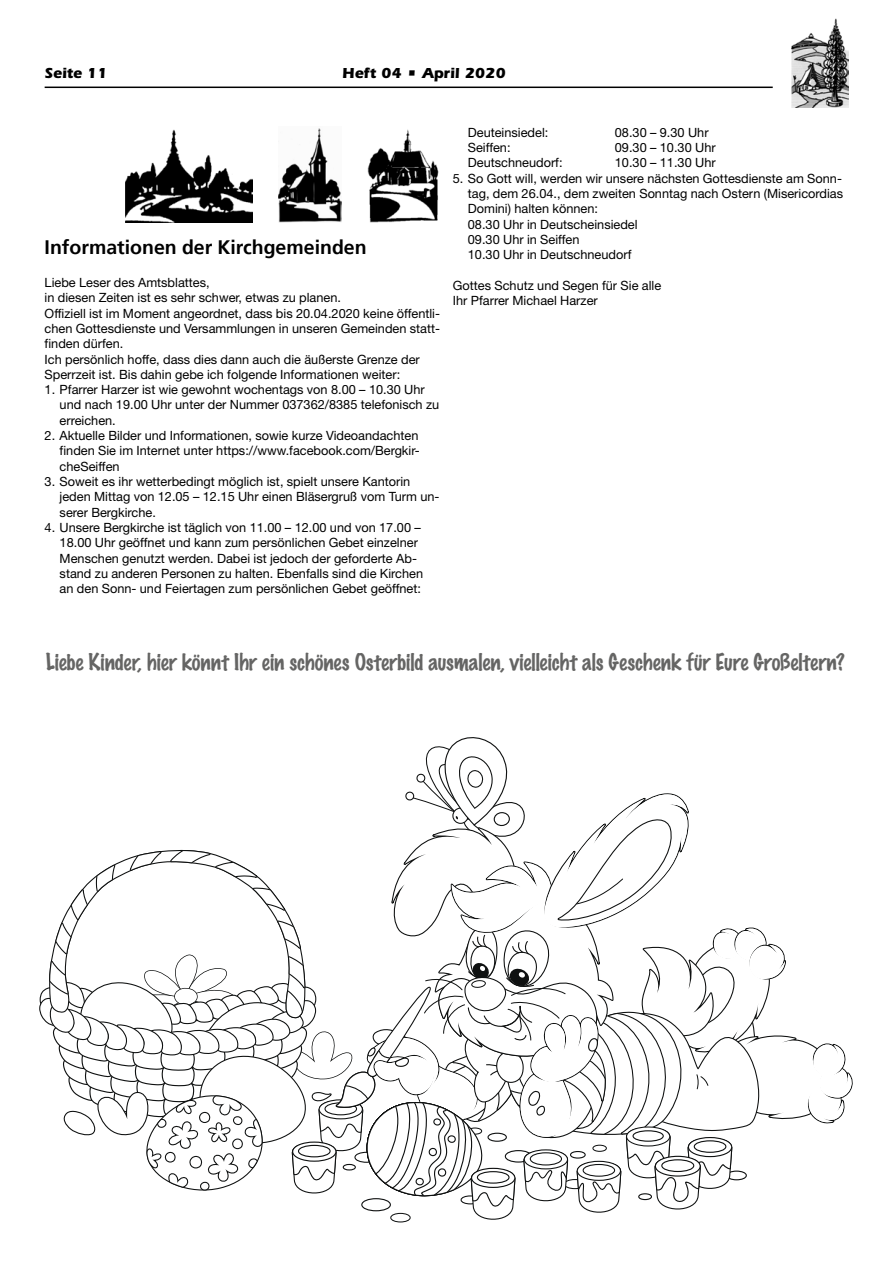
<style>
.page{position:relative;width:893px;height:1263px;background:#fff}
.page>*{position:absolute;margin:0;border:0;box-sizing:border-box;transform-origin:0 0}
.t1{font:100 21px "Marker Felt";color:#656564}
.t2{font:700 19.5px "Frutiger 65";color:#000}
.t3{font:700 15px "ITC Eras Std";color:#000}
.t4{font:12.75px/15.3px "Helvetica Neue LT";color:#000}
</style>
<div class="page">
<hr style="left:45px;top:87px;width:728px;height:1px;background:#000">
<img style="left:791px;top:18px;width:57px;height:90px">
<svg style="left:39px;top:737px;width:814px;height:485px"></svg>
<div style="left:655px;top:1156px;width:46px;height:20px;border:2px solid #0f1111;border-radius:50%"></div>
<svg style="left:656px;top:1157px;width:44px;height:18px"></svg>
<div style="left:661px;top:1159px;width:33px;height:13px;border:2px solid #0f1111;border-radius:50%"></div>
<div style="left:662px;top:1160px;width:31px;height:11px;background:#fff;border-radius:50%"></div>
<img style="left:125px;top:129px;width:127px;height:94px">
<img style="left:367px;top:129px;width:72px;height:94px">
<img style="left:278px;top:128px;width:63px;height:95px">
<p class="t3" style="left:45px;top:64px;width:65px">Seite 11</p>
<p class="t3" style="left:342px;top:64px;width:165px">Heft 04 • April 2020</p>
<h2 class="t2" style="left:45px;top:236px;width:324px">Informationen der Kirchgemeinden</h2>
<p class="t4" style="left:45px;top:275px;width:397px">Liebe Leser des Amtsblattes,<br>in diesen Zeiten ist es sehr schwer, etwas zu planen.<br>Offiziell ist im Moment angeordnet, dass bis 20.04.2020 keine öffentli&shy;chen Gottesdienste und Versammlungen in unseren Gemeinden statt&shy;finden dürfen.<br>Ich persönlich hoffe, dass dies dann auch die äußerste Grenze der Sperrzeit ist. Bis dahin gebe ich folgende Informationen weiter:</p>
<p class="t4" style="left:60px;top:382px;width:381px;text-indent:-15px">1. Pfarrer Harzer ist wie gewohnt wochentags von 8.00 – 10.30 Uhr und nach 19.00 Uhr unter der Nummer 037362/8385 telefonisch zu erreichen.</p>
<p class="t4" style="left:60px;top:428px;width:362px;text-align:justify;text-indent:-15px">2. Aktuelle Bilder und Informationen, sowie kurze Videoandachten finden Sie im Internet unter https://www.facebook.com/Bergkir&shy;cheSeiffen</p>
<p class="t4" style="left:60px;top:474px;width:381px;text-indent:-15px">3. Soweit es ihr wetterbedingt möglich ist, spielt unsere Kantorin jeden Mittag von 12.05 – 12.15 Uhr einen Bläsergruß vom Turm un&shy;serer Bergkirche.</p>
<p class="t4" style="left:60px;top:519px;width:365px;text-indent:-15px">4. Unsere Bergkirche ist täglich von 11.00 – 12.00 und von 17.00 – 18.00 Uhr geöffnet und kann zum persönlichen Gebet einzelner Menschen genutzt werden. Dabei ist jedoch der geforderte Ab&shy;stand zu anderen Personen zu halten. Ebenfalls sind die Kirchen an den Sonn- und Feiertagen zum persönlichen Gebet geöffnet:</p>
<p class="t4" style="left:468px;top:125px;width:82px">Deuteinsiedel:</p>
<p class="t4" style="left:615px;top:125px;width:95px">08.30 – 9.30 Uhr</p>
<p class="t4" style="left:468px;top:140px;width:44px">Seiffen:</p>
<p class="t4" style="left:615px;top:140px;width:102px">09.30 – 10.30 Uhr</p>
<p class="t4" style="left:468px;top:155px;width:96px">Deutschneudorf:</p>
<p class="t4" style="left:615px;top:155px;width:102px">10.30 – 11.30 Uhr</p>
<p class="t4" style="left:468px;top:170px;width:377px;text-indent:-15px">5. So Gott will, werden wir unsere nächsten Gottesdienste am Sonn&shy;tag, dem 26.04., dem zweiten Sonntag nach Ostern (Misericordias Domini) halten können:<br>08.30 Uhr in Deutscheinsiedel<br>09.30 Uhr in Seiffen<br>10.30 Uhr in Deutschneudorf</p>
<p class="t4" style="left:453px;top:278px;width:210px">Gottes Schutz und Segen für Sie alle<br>Ihr Pfarrer Michael Harzer</p>
<h1 class="t1" style="left:46px;top:646px;width:801px">Liebe Kinder, hier könnt Ihr ein schönes Osterbild ausmalen, vielleicht als Geschenk für Eure Großeltern?</h1>
</div>
